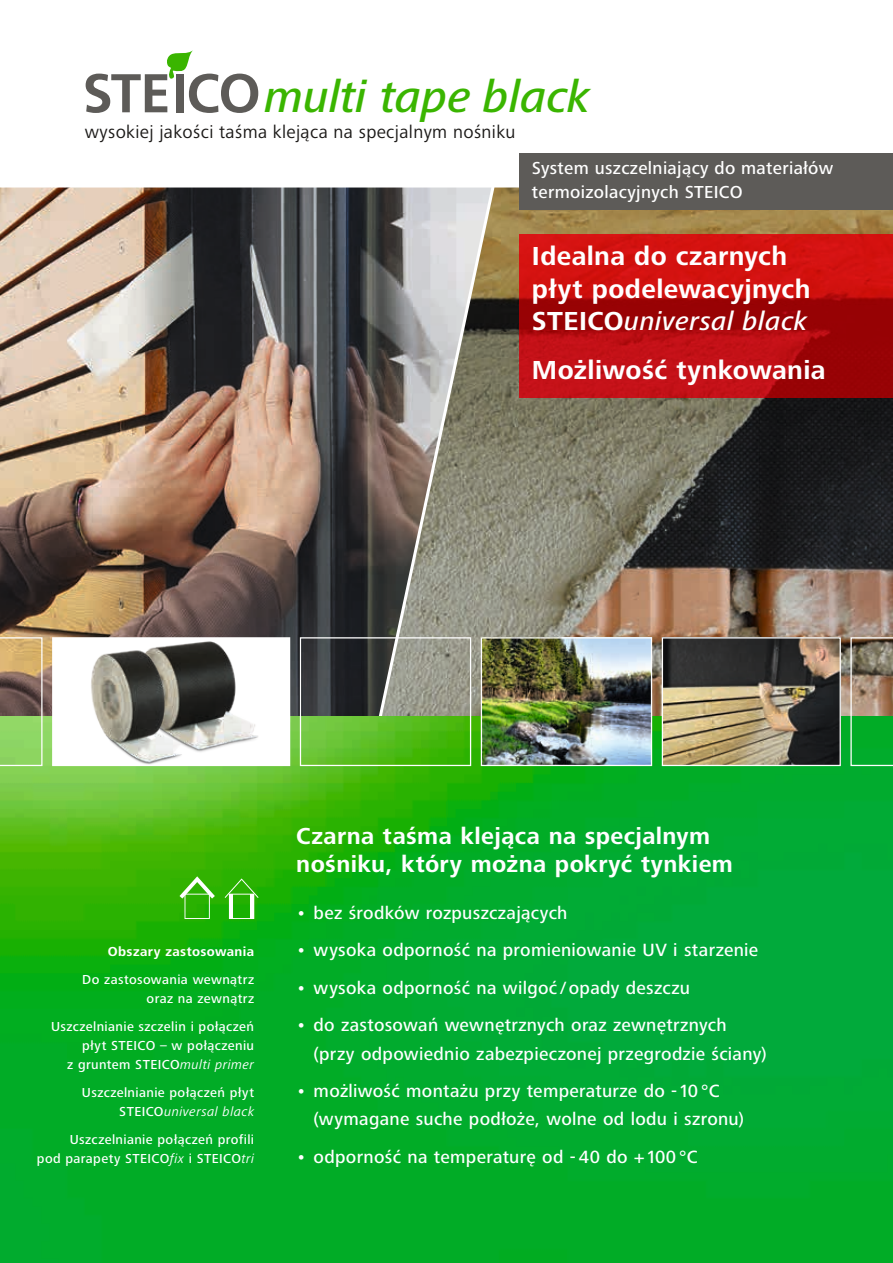
<style>
.page{position:relative;width:893px;height:1263px;background:#fff}
.page>*{position:absolute;margin:0;border:0;box-sizing:border-box;transform-origin:0 0}
.t1{font:italic 500 46.2px "Frutiger Next LTW1 G";letter-spacing:-.005em;color:#3ab500}
.t2{font:700 27px/32.4px "Frutiger Next LTW1 G";letter-spacing:.015em;color:#fff}
.t3{font:700 24px/28.2px "Frutiger Next LTW1 G";letter-spacing:.015em;color:#fff}
.t4{font:18.6px "Frutiger Next LTW1 G";letter-spacing:.02em;color:#1b1917}
.t5{font:500 18.3px/28.2px "Frutiger Next LTW1 G";letter-spacing:.015em;color:#fff}
.t6{font:500 18px/24px "Frutiger Next LTW1 G";letter-spacing:.02em;color:#fff}
.t7{font:500 13.5px/18.8px "Frutiger Next LTW1 G";letter-spacing:.03em;color:#fff;text-align:right}
.t8{font:700 13.5px "Frutiger Next LTW1 G";letter-spacing:.025em;color:#fff}
.s1{font-weight:500;font-style:italic}
.s2{font-weight:400;font-style:italic}
</style>
<div class="page">
<img style="left:0;top:188px;width:382px;height:528px">
<img style="left:382px;top:188px;width:511px;height:528px">
<img style="left:0;top:716px;width:893px;height:547px">
<svg style="left:850px;top:637px;width:43px;height:129px;background:#609356"></svg>
<svg style="left:0;top:637px;width:43px;height:129px;background:#9ba466"></svg>
<div style="left:300px;top:637px;width:171px;height:129px;border:1px solid #fff"></div>
<img style="left:483px;top:639px;width:167px;height:125px">
<div style="left:481px;top:637px;width:171px;height:129px;border:1px solid #fff"></div>
<svg style="left:176px;top:873px;width:83px;height:46px;background:#47bc26"></svg>
<div style="left:519px;top:153px;width:374px;height:57px;background:#5d5b58"></div>
<svg style="left:519px;top:234px;width:374px;height:164px;background:#bb0c0e"></svg>
<svg style="left:86px;top:50px;width:172px;height:63px"></svg>
<div style="left:53px;top:638px;width:237px;height:127px;background:#fff"></div>
<img style="left:91px;top:641px;width:167px;height:123px">
<div style="left:52px;top:637px;width:238px;height:129px;border:1px solid #fff"></div>
<img style="left:664px;top:639px;width:175px;height:125px">
<div style="left:662px;top:637px;width:179px;height:129px;border:1px solid #fff"></div>
<h1 class="t1" style="left:264px;top:71px;width:327px">multi tape black</h1>
<p class="t4" style="left:85px;top:121px;width:432px">wysokiej jakości taśma klejąca na specjalnym nośniku</p>
<p class="t6" style="left:532px;top:157px;width:303px">System uszczelniający do materiałów termoizolacyjnych STEICO</p>
<h2 class="t2" style="left:532px;top:241px;width:258px">Lorem ipsum dolor sit amet, consetetur sadipscing litr</h2>
<h2 class="t2" style="left:532px;top:241px;width:280px">Idealna do czarnych płyt podelewacyjnych<br>STEICO<span class="s1">universal black</span></h2>
<h2 class="t2" style="left:532px;top:355px;width:295px">Możliwość tynkowania</h2>
<p class="t8" style="left:108px;top:944px;width:148px">Obszary zastosowania</p>
<p class="t7" style="left:82px;top:971px;width:173px">Do zastosowania wewnątrz oraz na zewnątrz</p>
<p class="t7" style="left:51px;top:1018px;width:205px">Uszczelnianie szczelin i połączeń płyt STEICO – w połączeniu<br>z gruntem STEICO<span class="s2">multi primer</span></p>
<p class="t7" style="left:82px;top:1083px;width:174px">Uszczelnianie połączeń płyt<br>STEICO<span class="s2">universal black</span></p>
<p class="t7" style="left:37px;top:1130px;width:219px">Uszczelnianie połączeń profili<br>pod parapety STEICO<span class="s2">fix</span> i STEICO<span class="s2">tri</span></p>
<h3 class="t3" style="left:296px;top:822px;width:438px">Czarna taśma klejąca na specjalnym nośniku, który można pokryć tynkiem</h3>
<p class="t5" style="left:296px;top:899px;width:273px">• bez środków rozpuszczających</p>
<p class="t5" style="left:296px;top:937px;width:463px">• wysoka odporność na promieniowanie UV i starzenie</p>
<p class="t5" style="left:296px;top:974px;width:395px">• wysoka odporność na wilgoć / opady deszczu</p>
<p class="t5" style="left:314px;top:1012px;width:454px;text-indent:-17px">• do zastosowań wewnętrznych oraz zewnętrznych (przy odpowiednio zabezpieczonej przegrodzie ściany)</p>
<p class="t5" style="left:314px;top:1077px;width:432px;text-indent:-17px">• możliwość montażu przy temperaturze do - 10 °C (wymagane suche podłoże, wolne od lodu i szronu)</p>
<p class="t5" style="left:296px;top:1143px;width:403px">• odporność na temperaturę od - 40 do + 100 °C</p>
</div>
